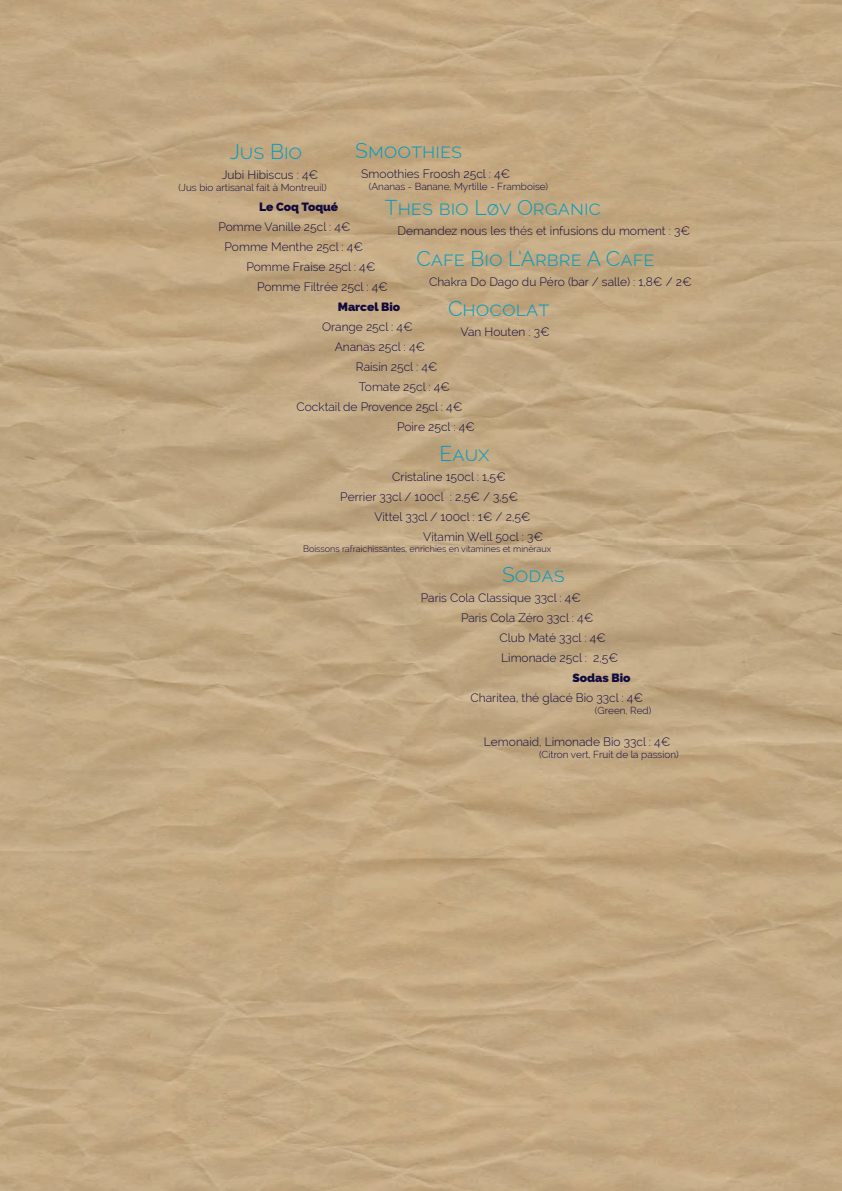
<style>
.page{position:relative;width:842px;height:1191px;background:#fff}
.page>*{position:absolute;margin:0;border:0;box-sizing:border-box;transform-origin:0 0}
.t1{font:300 21px "Raleway";color:#049cbd}
.t2{font:300 12px "Raleway";color:#110a3d}
.t3{font:800 12px "Raleway";color:#110a3d}
.t4{font:300 10px "Raleway";color:#110a3d}
.t5{font:300 9px "Raleway";color:#110a3d}
</style>
<div class="page">
<img style="left:0;top:0;width:842px;height:1106px">
<h1 class="t1" style="left:355px;top:139px;width:109px">Smoothies</h1>
<p class="t2" style="left:361px;top:167px;width:150px">Smoothies Froosh 25cl : 4€</p>
<p class="t4" style="left:369px;top:181px;width:181px">(Ananas - Banane, Myrtille - Framboise)</p>
<h1 class="t1" style="left:385px;top:196px;width:218px">Thes bio Løv Organic</h1>
<p class="t2" style="left:397px;top:224px;width:294px">Demandez nous les thés et infusions du moment : 3€</p>
<h1 class="t1" style="left:416px;top:246px;width:240px">Cafe Bio L’Arbre A Cafe</h1>
<p class="t2" style="left:429px;top:274px;width:264px">Chakra Do Dago du Péro (bar / salle) : 1,8€ / 2€</p>
<h1 class="t1" style="left:448px;top:296px;width:103px">Chocolat</h1>
<p class="t2" style="left:461px;top:324px;width:91px">Van Houten : 3€</p>
<h1 class="t1" style="left:230px;top:140px;width:74px">Jus Bio</h1>
<p class="t2" style="left:222px;top:168px;width:98px">Jubi Hibiscus : 4€</p>
<p class="t4" style="left:179px;top:182px;width:149px">(Jus bio artisanal fait à Montreuil)</p>
<p class="t3" style="left:259px;top:200px;width:81px">Le Coq Toqué</p>
<p class="t2" style="left:218px;top:220px;width:134px">Pomme Vanille 25cl : 4€</p>
<p class="t2" style="left:225px;top:240px;width:140px">Pomme Menthe 25cl : 4€</p>
<p class="t2" style="left:246px;top:260px;width:131px">Pomme Fraise 25cl : 4€</p>
<p class="t2" style="left:257px;top:280px;width:132px">Pomme Filtrée 25cl : 4€</p>
<p class="t3" style="left:338px;top:300px;width:64px">Marcel Bio</p>
<p class="t2" style="left:322px;top:320px;width:92px">Orange 25cl : 4€</p>
<p class="t2" style="left:335px;top:340px;width:92px">Ananas 25cl : 4€</p>
<p class="t2" style="left:356px;top:360px;width:83px">Raisin 25cl : 4€</p>
<p class="t2" style="left:359px;top:380px;width:93px">Tomate 25cl : 4€</p>
<p class="t2" style="left:296px;top:400px;width:167px">Cocktail de Provence 25cl : 4€</p>
<p class="t2" style="left:397px;top:420px;width:79px">Poire 25cl : 4€</p>
<h1 class="t1" style="left:440px;top:442px;width:52px">Eaux</h1>
<p class="t2" style="left:392px;top:470px;width:115px">Cristaline 150cl : 1,5€</p>
<p class="t2" style="left:340px;top:490px;width:179px">Perrier 33cl / 100cl : 2,5€ / 3,5€</p>
<p class="t2" style="left:374px;top:510px;width:158px">Vittel 33cl / 100cl : 1€ / 2,5€</p>
<p class="t2" style="left:423px;top:530px;width:121px">Vitamin Well 50cl : 3€</p>
<p class="t5" style="left:303px;top:544px;width:250px">Boissons rafraichissantes, enrichies en vitamines et minéraux</p>
<h1 class="t1" style="left:502px;top:563px;width:64px">Sodas</h1>
<p class="t2" style="left:421px;top:591px;width:162px">Paris Cola Classique 33cl : 4€</p>
<p class="t2" style="left:461px;top:611px;width:134px">Paris Cola Zéro 33cl : 4€</p>
<p class="t2" style="left:499px;top:631px;width:108px">Club Maté 33cl : 4€</p>
<p class="t2" style="left:501px;top:651px;width:119px">Limonade 25cl : 2,5€</p>
<p class="t3" style="left:572px;top:671px;width:60px">Sodas Bio</p>
<p class="t2" style="left:471px;top:691px;width:174px">Charitea, thé glacé Bio 33cl : 4€</p>
<p class="t4" style="left:595px;top:705px;width:58px">(Green, Red)</p>
<p class="t2" style="left:484px;top:735px;width:188px">Lemonaid, Limonade Bio 33cl : 4€</p>
<p class="t4" style="left:539px;top:749px;width:141px">(Citron vert, Fruit de la passion)</p>
</div>
